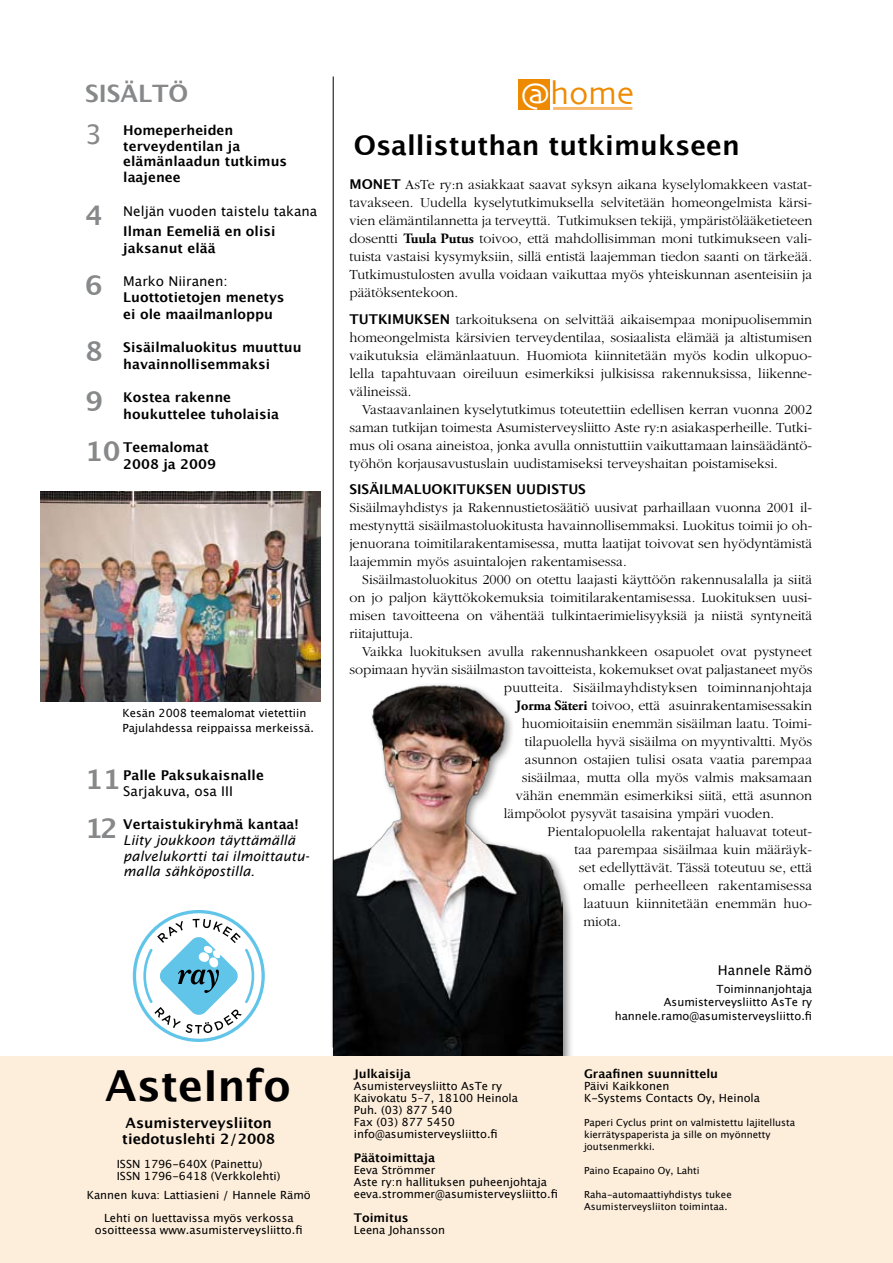
<style>
.page{position:relative;width:893px;height:1263px;background:#fff}
.page>*{position:absolute;margin:0;border:0;box-sizing:border-box;transform-origin:0 0}
.t1{font:700 42.75px "Lucida Grande";color:#000}
.t2{font:33px "Skia";color:#ed8a00}
.t3{font:700 27px "Lucida Grande";color:#000}
.t4{font:700 24px "Lucida Grande";color:#87888a}
.t5{font:300 14.25px/18px "Garamond";color:#000;text-align:justify}
.t6{font:700 14.25px/16.5px "Lucida Grande";color:#000}
.t7{font:700 13.5px/16.5px "Lucida Grande";color:#000}
.t8{font:italic 13.5px/15.8px "Lucida Sans";color:#000}
.t9{font:13.5px/20.7px "Lucida Grande";color:#000;text-align:center}
.t10{font:700 12px "Lucida Grande";color:#000}
.t11{font:11.25px/12px "Lucida Grande";color:#000}
.t12{font:9.75px/12px "Lucida Grande";color:#000}
.s1{font-weight:400;font-size:27px;color:#87888a}
.s2{font-weight:700;font-size:27px;color:#87888a}
.s3{font-weight:700}
.s4{font-size:27px;color:#87888a}
.s5{font-weight:400}
.s6{color:#fff}
.s7{font-family:"Lucida Grande";font-weight:700;font-size:13.5px}
.s8{font-family:"Adobe Garamond Pro";font-weight:700}
</style>
<div class="page">
<div style="left:330px;top:682px;width:244px;height:391px;background:#000;opacity:.45"></div>
<img style="left:333px;top:683px;width:229px;height:374px">
<img style="left:40px;top:492px;width:280px;height:210px">
<div style="left:519px;top:79px;width:31px;height:31px;background:#ed8a00"></div>
<hr style="left:553px;top:107px;width:79px;height:3px;background:#f6ba71">
<div style="left:0;top:1057px;width:893px;height:206px;background:#fdeedc"></div>
<hr style="left:333px;top:77px;width:1px;height:970px;background:#000">
<svg style="left:133px;top:910px;width:132px;height:132px"></svg>
<div style="left:136px;top:913px;width:125px;height:126px;background:#fff;border-radius:50%"></div>
<svg style="left:143px;top:919px;width:111px;height:114px"></svg>
<h3 class="t4" style="left:85px;top:80px;width:105px">SISÄLTÖ</h3>
<p class="t7" style="left:123px;top:122px;width:165px;line-height:15.8px;text-indent:-38px"><span class="s1">3</span> Homeperheiden terveydentilan ja elämänlaadun tutkimus laajenee</p>
<p class="t9" style="left:85px;top:201px;width:234px"><span class="s2">4</span> Neljän vuoden taistelu takana<br><span class="s3">Ilman Eemeliä en olisi</span></p>
<p class="t7" style="left:123px;top:240px;width:94px">jaksanut elää</p>
<p class="t7" style="left:123px;top:273px;width:163px;text-indent:-38px"><span class="s4">6</span> <span class="s5">Marko Niiranen:<br></span>Luottotietojen menetys ei ole maailmanloppu</p>
<p class="t7" style="left:85px;top:339px;width:218px;text-align:center"><span class="s4">8</span> Sisäilmaluokitus muuttuu havainnollisemmaksi</p>
<p class="t7" style="left:123px;top:389px;width:157px;text-indent:-38px"><span class="s4">9</span> Kostea rakenne houkuttelee tuholaisia</p>
<p class="t7" style="left:123px;top:439px;width:94px;text-indent:-38px"><span class="s4">10</span> Teemalomat<br>2008 ja 2009</p>
<p class="t11" style="left:122px;top:706px;width:193px;line-height:14.2px">Kesän 2008 teemalomat vietettiin<br>Pajulahdessa reippaissa merkeissä.</p>
<p class="t7" style="left:85px;top:767px;width:180px;text-align:center"><span class="s4">11</span> Palle Paksukaisnalle<br><span class="s5">Sarjakuva, osa III</span></p>
<p class="t7" style="left:85px;top:816px;width:215px"><span class="s4">12</span> Vertaistukiryhmä kantaa!</p>
<p class="t8" style="left:123px;top:832px;width:187px">Liity joukkoon täyttämällä palvelukortti tai ilmoittautu&shy;malla sähköpostilla.</p>
<h1 class="t1" style="left:105px;top:1061px;width:187px">AsteInfo</h1>
<p class="t6" style="left:122px;top:1114px;width:155px">Asumisterveysliiton tiedotuslehti 2/2008</p>
<p class="t11" style="left:117px;top:1157px;width:165px;line-height:12.5px">ISSN 1796-640X (Painettu)<br>ISSN 1796-6418 (Verkkolehti)</p>
<p class="t11" style="left:87px;top:1184px;width:226px;line-height:22.6px;text-align:center">Kannen kuva: Lattiasieni / Hannele Rämö<br>Lehti on luettavissa myös verkossa</p>
<p class="t11" style="left:95px;top:1224px;width:209px">osoitteessa www.asumisterveysliitto.fi</p>
<h2 class="t2" style="left:521px;top:73px;width:115px"><span class="s6">@</span>home</h2>
<h3 class="t3" style="left:354px;top:130px;width:387px">Osallistuthan tutkimukseen</h3>
<p class="t5" style="left:349px;top:176px;width:465px"><span class="s7">Mo net</span> AsTe ry:n asiakkaat saavat syksyn aikana kyselylomakkeen vastat&shy;tavakseen. Uudella kyselytutkimuksella selvitetään homeongelmista kärsi&shy;vien elämäntilannetta ja terveyttä. Tutkimuksen tekijä, ympäristölääketieteen dosentti <span class="s8">Tuula Putus</span> toivoo, että mahdollisimman moni tutkimukseen vali&shy;tuista vastaisi kysymyksiin, sillä entistä laajemman tiedon saanti on tärkeää.<br>Tutkimustulosten avulla voidaan vaikuttaa myös yhteiskunnan asenteisiin ja päätöksentekoon.</p>
<p class="t7" style="left:349px;top:311px;width:29px">Tutkim</p>
<p class="t7" style="left:404px;top:311px;width:19px">ukse</p>
<p class="t5" style="left:349px;top:311px;width:464px;text-indent:90px"><span class="s7">n</span> tarkoituksena on selvittää aikaisempaa monipuolisemmin homeongelmista kärsivien terveydentilaa, sosiaalista elämää ja altistumisen vaikutuksia elämänlaatuun. Huomiota kiinnitetään myös kodin ulkopuo&shy;lella tapahtuvaan oireiluun esimerkiksi julkisissa rakennuksissa, liikenne&shy;välineissä.</p>
<p class="t5" style="left:349px;top:400px;width:464px;text-indent:13px">Vastaavanlainen kyselytutkimus toteutettiin edellisen kerran vuonna 2002 saman tutkijan toimesta Asumisterveysliitto Aste ry:n asiakasperheille. Tutki&shy;mus oli osana aineistoa, jonka avulla onnistuttiin vaikuttamaan lainsäädäntö&shy;työhön korjausavustuslain uudistamiseksi terveyshaitan poistamiseksi.</p>
<p class="t7" style="left:349px;top:481px;width:17px">Sisäilmal</p>
<p class="t7" style="left:422px;top:481px;width:20px">uokit</p>
<p class="t7" style="left:466px;top:481px;width:19px">ukse</p>
<p class="t7" style="left:501px;top:481px;width:86px">n UU DISTUS</p>
<p class="t5" style="left:349px;top:499px;width:464px">Sisäilmayhdistys ja Rakennustietosäätiö uusivat parhaillaan vuonna 2001 il&shy;mestynyttä sisäilmastoluokitusta havainnollisemmaksi. Luokitus toimii jo oh&shy;jenuorana toimitilarakentamisessa, mutta laatijat toivovat sen hyödyntämistä laajemmin myös asuintalojen rakentamisessa.</p>
<p class="t5" style="left:349px;top:571px;width:464px;text-indent:13px">Sisäilmastoluokitus 2000 on otettu laajasti käyttöön rakennusalalla ja siitä on jo paljon käyttökokemuksia toimitilarakentamisessa. Luokituksen uusi&shy;misen tavoitteena on vähentää tulkintaerimielisyyksiä ja niistä syntyneitä riitajuttuja.</p>
<p class="t5" style="left:362px;top:643px;width:451px">Vaikka luokituksen avulla rakennushankkeen osapuolet ovat pystyneet</p>
<p class="t5" style="left:349px;top:661px;width:465px">sopimaan hyvän sisäilmaston tavoitteista, kokemukset ovat paljastaneet myös</p>
<p class="t5" style="left:504px;top:679px;width:310px">puutteita. Sisäilmayhdistyksen toiminnanjohtaja</p>
<p class="t5" style="left:516px;top:697px;width:298px"><span class="s8">Jorma Säteri</span> toivoo, että asuinrakentamisessakin</p>
<p class="t5" style="left:522px;top:715px;width:292px">huomioitaisiin enemmän sisäilman laatu. Toimi-</p>
<p class="t5" style="left:525px;top:733px;width:289px">tilapuolella hyvä sisäilma on myyntivaltti. Myös</p>
<p class="t5" style="left:525px;top:751px;width:289px">asunnon ostajien tulisi osata vaatia parempaa</p>
<p class="t5" style="left:522px;top:769px;width:292px">sisäilmaa, mutta olla myös valmis maksamaan</p>
<p class="t5" style="left:516px;top:787px;width:298px">vähän enemmän esimerkiksi siitä, että asunnon</p>
<p class="t5" style="left:504px;top:805px;width:272px">lämpöolot pysyvät tasaisina ympäri vuoden.</p>
<p class="t5" style="left:547px;top:823px;width:266px">Pientalopuolella rakentajat haluavat toteut-</p>
<p class="t5" style="left:574px;top:841px;width:239px">taa parempaa sisäilmaa kuin määräyk-</p>
<p class="t5" style="left:579px;top:859px;width:235px">set edellyttävät. Tässä toteutuu se, että</p>
<p class="t5" style="left:583px;top:877px;width:230px">omalle perheelleen rakentamisessa</p>
<p class="t5" style="left:583px;top:895px;width:230px">laatuun kiinnitetään enemmän huo-</p>
<p class="t5" style="left:583px;top:913px;width:39px">miota.</p>
<p class="t9" style="left:718px;top:960px;width:96px">Hannele Rämö</p>
<p class="t11" style="left:615px;top:982px;width:199px;line-height:13.5px;text-align:right">Toiminnanjohtaja<br>Asumisterveysliitto AsTe ry hannele.ramo@asumisterveysliitto.fi</p>
<p class="t10" style="left:354px;top:1067px;width:59px">Julkaisija</p>
<p class="t11" style="left:354px;top:1080px;width:166px">Asumisterveysliitto AsTe ry<br>Kaivokatu 5–7, 18100 Heinola<br>Puh. (03) 877 540<br>Fax (03) 877 5450 info@asumisterveysliitto.fi</p>
<p class="t10" style="left:354px;top:1151px;width:83px">Päätoimittaja</p>
<p class="t11" style="left:354px;top:1164px;width:206px">Eeva Strömmer<br>Aste ry:n hallituksen puheenjohtaja eeva.strommer@asumisterveysliitto.fi</p>
<p class="t10" style="left:354px;top:1211px;width:56px">Toimitus</p>
<p class="t11" style="left:354px;top:1224px;width:93px">Leena Johansson</p>
<p class="t10" style="left:584px;top:1067px;width:136px">Graafinen suunnittelu</p>
<p class="t11" style="left:584px;top:1080px;width:178px">Päivi Kaikkonen<br>K-Systems Contacts Oy, Heinola</p>
<p class="t12" style="left:584px;top:1116px;width:213px">Paperi Cyclus print on valmistettu lajitellusta kierrätyspaperista ja sille on myönnetty joutsenmerkki.</p>
<p class="t12" style="left:584px;top:1164px;width:117px">Paino Ecapaino Oy, Lahti</p>
<p class="t12" style="left:584px;top:1188px;width:149px">Raha-automaattiyhdistys tukee<br>Asumisterveysliiton toimintaa.</p>
</div>
